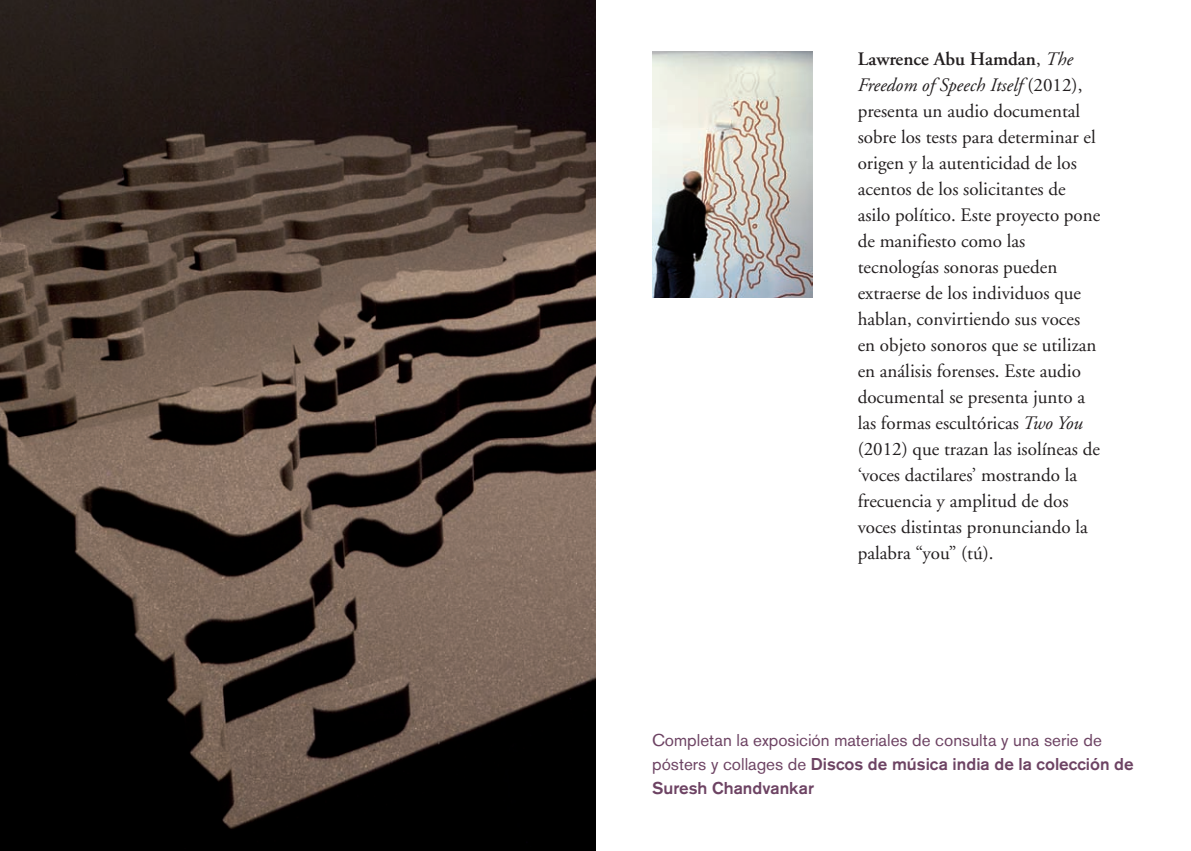
<style>
.page{position:relative;width:1191px;height:851px;background:#fff}
.page>*{position:absolute;margin:0;border:0;box-sizing:border-box;transform-origin:0 0}
.t1{font:19px/26px "Adobe Garamond";color:#231f20}
.t2{font:19px "Adobe Garamond Italic Os F";color:#231f20}
.t3{font:600 19px "Adobe Garamond";color:#231f20}
.t4{font:17px/24px "Akzidenz Grotesk BE";color:#6d4363}
.s1{font-weight:400}
.s2{font-family:"Adobe Garamond Italic Os F";font-weight:400}
.s3{font-family:"Adobe Garamond"}
.s4{font-family:"Adobe Garamond Italic Os F"}
.s5{font-weight:500}
</style>
<div class="page">
<img style="left:652px;top:51px;width:160px;height:247px">
<img style="left:0;top:0;width:595px;height:850px">
<p class="t3" style="left:857px;top:51px;width:217px">Lawrence Abu Hamdan<span class="s1">,</span> <span class="s2">The</span></p>
<p class="t2" style="left:857px;top:77px;width:226px">Freedom of Speech Itself <span class="s3">(2012),</span></p>
<p class="t1" style="left:857px;top:100px;width:244px">presenta un audio documental sobre los tests para determinar el origen y la autenticidad de los acentos de los solicitantes de asilo político. Este proyecto pone de manifiesto como las tecnologías sonoras pueden extraerse de los individuos que hablan, convirtiendo sus voces en objeto sonoros que se utilizan en análisis forenses. Este audio documental se presenta junto a las formas escultóricas <span class="s4">Two You </span>(2012) que trazan las isolíneas de ‘voces dactilares’ mostrando la frecuencia y amplitud de dos voces distintas pronunciando la palabra “you” (tú).</p>
<p class="t4" style="left:652px;top:729px;width:483px">Completan la exposición materiales de consulta y una serie de pósters y collages de <span class="s5">Discos de música india de la colección de<br>Suresh Chandvankar</span></p>
</div>
